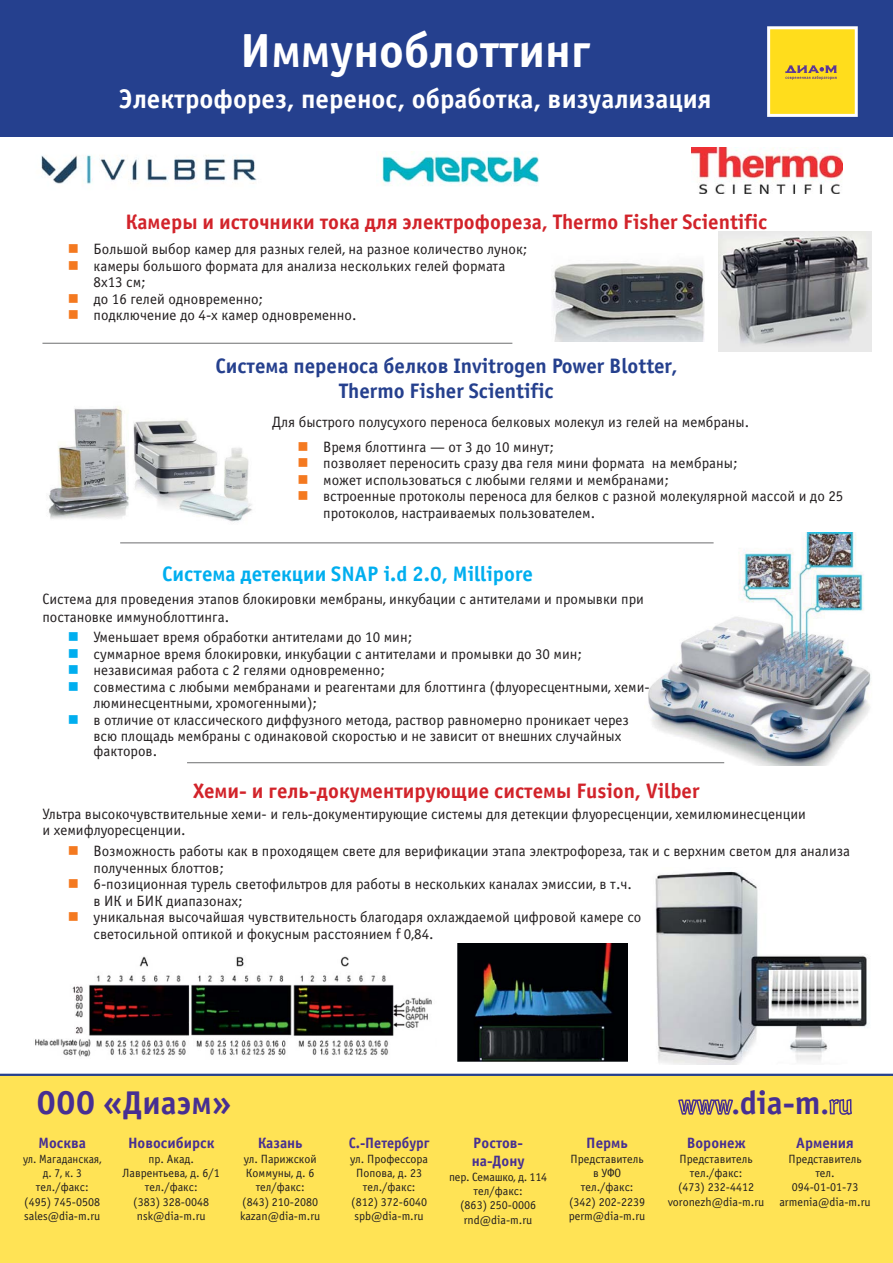
<style>
.page{position:relative;width:893px;height:1263px;background:#fff}
.page>*{position:absolute;margin:0;border:0;box-sizing:border-box;transform-origin:0 0}
.t1{font:700 48px "Officina Sans C";color:#fff}
.t2{font:700 33px "Officina Sans C";color:#472f92}
.t3{font:700 27px "Officina Sans C";color:#fff}
.t4{font:700 21px "Officina Sans C";color:#d2232a}
.t5{font:700 21px/25.2px "Officina Sans C";color:#25408e;text-align:center}
.t6{font:700 21px "Officina Sans C";color:#00aeef}
.t7{font:15px/16.5px "Officina Sans C";color:#231f20}
.t8{font:700 15px/18px "Officina Sans C";color:#472f92}
.t9{font:700 15px "Officina Sans C";color:#472f92;scale:.95 1}
.t10{font:12px/14.4px "Officina Sans C";color:#231f20;text-align:center}
.t11{font:12px/14.4px "Officina Sans C";color:#231f20;text-align:center;scale:.95 1}
.s1{font-size:27px}
</style>
<div class="page">
<div style="left:0;top:0;width:893px;height:136px;background:#25408e"></div>
<div style="left:768px;top:28px;width:88px;height:87px;background:#ffdd1c"></div>
<svg style="left:785px;top:65px;width:52px;height:15px"></svg>
<div style="left:767px;top:26px;width:91px;height:91px;border:3px solid #fff"></div>
<img style="left:644px;top:533px;width:227px;height:232px">
<img style="left:35px;top:956px;width:397px;height:101px">
<img style="left:457px;top:944px;width:170px;height:117px">
<img style="left:655px;top:871px;width:213px;height:194px">
<img style="left:553px;top:263px;width:152px;height:78px">
<img style="left:719px;top:232px;width:153px;height:120px">
<img style="left:48px;top:406px;width:204px;height:116px">
<img style="left:41px;top:154px;width:216px;height:30px">
<img style="left:692px;top:148px;width:150px;height:46px">
<img style="left:381px;top:152px;width:158px;height:34px">
<div style="left:0;top:1074px;width:893px;height:189px;background:#ffe355"></div>
<svg style="left:677px;top:1086px;width:57px;height:65px;background:#e8cc5c"></svg>
<svg style="left:828px;top:1098px;width:25px;height:18px"></svg>
<hr style="left:42px;top:343px;width:470px;height:1px;background:#6d6e70">
<hr style="left:120px;top:543px;width:593px;height:1px;background:#6d6e70">
<hr style="left:187px;top:762px;width:537px;height:1px;background:#6d6e70">
<h1 class="t1" style="left:240px;top:31px;width:352px">Иммуноблоттинг</h1>
<h3 class="t3" style="left:119px;top:87px;width:594px">Электрофорез, перенос, обработка, визуализация</h3>
<h3 class="t4" style="left:125px;top:213px;width:643px">Камеры и источники тока для электрофореза, Thermo Fisher Scientific</h3>
<p class="t7" style="left:93px;top:241px;width:435px">Большой выбор камер для разных гелей, на разное количество лунок; камеры большого формата для анализа нескольких гелей формата 8х13 см;<br>до 16 гелей одновременно;<br>подключение до 4-х камер одновременно.</p>
<h3 class="t5" style="left:215px;top:355px;width:464px">Система переноса белков Invitrogen Power Blotter,<br>Thermo Fisher Scientific</h3>
<p class="t7" style="left:323px;top:409px;width:428px;line-height:25px;text-indent:-51px">Для быстрого полусухого переноса белковых молекул из гелей на мембраны.<br>Время блоттинга — от 3 до 10 минут;</p>
<p class="t7" style="left:323px;top:455px;width:522px">позволяет переносить сразу два геля мини формата на мембраны;<br>может использоваться с любыми гелями и мембранами;<br>встроенные протоколы переноса для белков с разной молекулярной массой и до 25 протоколов, настраиваемых пользователем.</p>
<h3 class="t6" style="left:162px;top:565px;width:372px">Система детекции SNAP i.d 2.0, Millipore</h3>
<p class="t7" style="left:42px;top:589px;width:603px;line-height:18px">Система для проведения этапов блокировки мембраны, инкубации с антителами и промывки при постановке иммуноблоттинга.</p>
<p class="t7" style="left:93px;top:629px;width:558px">Уменьшает время обработки антителами до 10 мин;<br>суммарное время блокировки, инкубации с антителами и промывки до 30 мин; независимая работа с 2 гелями одновременно;<br>совместима с любыми мембранами и реагентами для блоттинга (флуоресцентными, хеми&shy;люминесцентными, хромогенными);<br>в отличие от классического диффузного метода, раствор равномерно проникает через всю площадь мембраны с одинаковой скоростью и не зависит от внешних случайных факторов.</p>
<h3 class="t4" style="left:194px;top:782px;width:507px">Хеми- и гель-документирующие системы Fusion, Vilber</h3>
<p class="t7" style="left:42px;top:806px;width:765px">Ультра высокочувствительные хеми- и гель-документирующие системы для детекции флуоресценции, хемилюминесценции и хемифлуоресценции.</p>
<p class="t7" style="left:93px;top:843px;width:758px">Возможность работы как в проходящем свете для верификации этапа электрофореза, так и с верхним светом для анализа полученных блоттов;<br>6 -позиционная турель светофильтров для работы в нескольких каналах эмиссии, в т.ч.<br>в ИК и БИК диапазонах;<br>уникальная высочайшая чувствительность благодаря охлаждаемой цифровой камере со<br>светосильной оптикой и фокусным расстоянием f 0,84.</p>
<h2 class="t2" style="left:37px;top:1089px;width:196px">ООО «Диаэм»</h2>
<h2 class="t2" style="left:732px;top:1089px;width:98px"><span class="s1">.</span>dia-m<span class="s1">.</span></h2>
<p class="t8" style="left:38px;top:1135px;width:49px">Москва</p>
<p class="t11" style="left:23px;top:1151px;width:84px">ул. Магаданская, д. 7, к. 3 тел./факс: (495) 745-0508 sales@dia-m.ru</p>
<p class="t8" style="left:128px;top:1135px;width:88px">Новосибирск</p>
<p class="t10" style="left:123px;top:1151px;width:99px">пр. Акад.<br>Лаврентьева, д. 6/1 тел./факс:<br>(383) 328-0048 nsk@dia-m.ru</p>
<p class="t9" style="left:349px;top:1137px;width:87px">С.-Петербург</p>
<p class="t10" style="left:350px;top:1151px;width:79px">ул. Профессора<br>Попова, д. 23 тел./факс: (812) 372-6040 spb@dia-m.ru</p>
<p class="t8" style="left:258px;top:1135px;width:47px">Казань</p>
<p class="t10" style="left:240px;top:1151px;width:82px">ул. Парижской<br>Коммуны, д. 6 тел/факс:<br>(843) 210-2080 kazan@dia-m.ru</p>
<p class="t8" style="left:472px;top:1135px;width:54px">Ростов&shy;на-Дону</p>
<p class="t10" style="left:449px;top:1169px;width:99px">пер. Семашко, д. 114 тел/факс:<br>(863) 250-0006 rnd@dia-m.ru</p>
<p class="t8" style="left:586px;top:1135px;width:43px">Пермь</p>
<p class="t10" style="left:569px;top:1151px;width:78px">Представитель в УФО тел./факс: (342) 202-2239 perm@dia-m.ru</p>
<p class="t8" style="left:687px;top:1135px;width:60px">Воронеж</p>
<p class="t10" style="left:668px;top:1151px;width:98px">Представитель тел./факс:<br>(473) 232-4412 voronezh@dia-m.ru</p>
<p class="t8" style="left:796px;top:1135px;width:59px">Армения</p>
<p class="t10" style="left:779px;top:1151px;width:93px">Представитель тел.<br>094-01-01-73 armenia@dia-m.ru</p>
</div>
